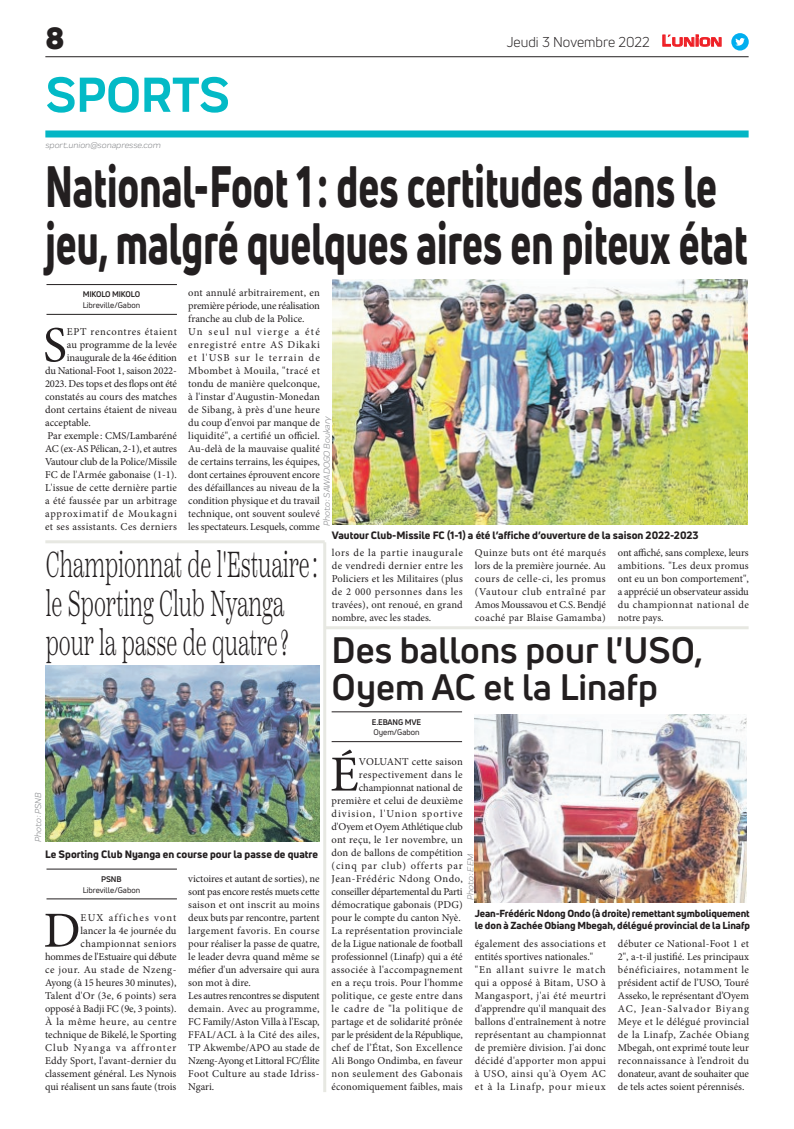
<style>
.page{position:relative;width:794px;height:1129px;background:#fff}
.page>*{position:absolute;margin:0;border:0;box-sizing:border-box;transform-origin:0 0}
.t1{font:800 57px/57px "Uni Neue";color:#231f20;scale:.69 1}
.t2{font:700 51px "Praktika";color:#03bac6}
.t3{font:50.5px "Minion Pro";color:#231f20}
.t4{font:300 36px/39px "Scotch Text";color:#231f20;scale:.59 1}
.t5{font:700 36px/37px "Uni Neue";color:#231f20}
.t6{font:900 30px "Uni Neue";color:#231f20}
.t7{font:14px "Uni Neue";color:#231f20}
.t8{font:10.5px/13px "Minion Pro";letter-spacing:.005em;color:#231f20;text-align:justify}
.t9{font:10.5px/13px "Minion Pro";letter-spacing:.025em;color:#231f20}
.t10{font:800 10.5px "Uni Neue";color:#231f20}
.t11{font:10.5px "Minion Pro";letter-spacing:-.015em;color:#231f20}
.t12{font:10.5px "Minion Pro";letter-spacing:.03em;color:#231f20}
.t13{font:10.5px "Minion Pro";letter-spacing:-.025em;color:#231f20}
.t14{font:10.5px "Minion Pro";letter-spacing:-.02em;color:#231f20}
.t15{font:10.5px "Minion Pro";letter-spacing:.075em;color:#231f20}
.t16{font:10.5px "Minion Pro";letter-spacing:.06em;color:#231f20}
.t17{font:800 10px/12px "Uni Neue";letter-spacing:-.01em;color:#231f20}
.t18{font:italic 9px "Praktika";color:#818386}
.t19{font:8px "Uni Neue";color:#231f20}
.t20{font:700 8px "Uni Neue";letter-spacing:-.02em;color:#231f20}
.s1{font-family:"Eurostile";font-weight:600;font-size:14.9px;color:#ee1d23}
.s2{font-family:"Eurostile";font-weight:600;font-size:11.4px;color:#ee1d23}
</style>
<div class="page">
<hr style="left:45px;top:56px;width:703px;height:1px;background:#231f20">
<div style="left:45px;top:130px;width:703px;height:7px;background:#04b6c5"></div>
<svg style="left:662px;top:34px;width:60px;height:13px"></svg>
<div style="left:731px;top:33px;width:17px;height:18px;background:#00aeef;border-radius:50%"></div>
<svg style="left:735px;top:38px;width:10px;height:8px"></svg>
<hr style="left:46px;top:314px;width:131px;height:1px;background:#231f20">
<hr style="left:46px;top:284px;width:131px;height:1px;background:#231f20">
<img style="left:333px;top:280px;width:414px;height:245px">
<hr style="left:332px;top:741px;width:130px;height:1px;background:#231f20">
<hr style="left:332px;top:711px;width:130px;height:1px;background:#231f20">
<img style="left:474px;top:714px;width:273px;height:188px">
<hr style="left:46px;top:898px;width:131px;height:1px;background:#231f20">
<hr style="left:46px;top:868px;width:131px;height:1px;background:#231f20">
<img style="left:45px;top:665px;width:275px;height:176px">
<hr style="left:45px;top:540px;width:280px;height:3px;background:#e7e8e2">
<hr style="left:323px;top:542px;width:3px;height:549px;background:#e7e8e2">
<hr style="left:325px;top:626px;width:423px;height:3px;background:#e7e8e2">
<h3 class="t6" style="left:45px;top:17px;width:21px">8</h3>
<h2 class="t2" style="left:46px;top:54px;width:185px">SPORTS</h2>
<p class="t18" style="left:45px;top:139px;width:117px">sport.union@sonapresse.com</p>
<h3 class="t7" style="left:506px;top:33px;width:217px">Jeudi 3 Novembre 2022 <span class="s1">L</span><span class="s2">UNION</span></h3>
<h1 class="t1" style="left:45px;top:157px;width:1019px">National-Foot 1 : des certitudes dans le jeu, malgré quelques aires en piteux état</h1>
<p class="t20" style="left:83px;top:289px;width:59px">MIKOLO MIKOLO</p>
<p class="t19" style="left:83px;top:300px;width:59px">Libreville/Gabon</p>
<p class="t8" style="left:188px;top:286px;width:133px;text-align:left">ont annulé arbitrairement, en première période, une réalisation franche au club de la Police.<br>Un seul nul vierge a été enregistré entre AS Dikaki et l'USB sur le terrain de<br>Mbombet à Mouila, "tracé et tondu de manière quelconque, à l'instar d'Augustin-Monedan de Sibang, à près d'une heure du coup d'envoi par manque de liquidité", a certifié un officiel.<br>Au-delà de la mauvaise qualité de certains terrains, les équipes, dont certaines éprouvent encore des défaillances au niveau de la condition physique et du travail technique, ont souvent soulevé les spectateurs. Lesquels, comme</p>
<h3 class="t3" style="left:43px;top:311px;width:25px">S</h3>
<p class="t16" style="left:67px;top:325px;width:111px">EPT rencontres étaient</p>
<p class="t8" style="left:67px;top:338px;width:111px">au programme de la levée</p>
<p class="t11" style="left:67px;top:351px;width:112px">inaugurale de la 46e édition</p>
<p class="t11" style="left:45px;top:364px;width:133px">du National-Foot 1, saison 2022-</p>
<p class="t14" style="left:45px;top:377px;width:133px">2023. Des tops et des flops ont été</p>
<p class="t8" style="left:45px;top:390px;width:133px">constatés au cours des matches</p>
<p class="t8" style="left:45px;top:403px;width:133px">dont certains étaient de niveau</p>
<p class="t8" style="left:45px;top:416px;width:47px">acceptable.</p>
<p class="t8" style="left:48px;top:429px;width:131px">Par exemple : CMS/Lambaréné</p>
<p class="t13" style="left:45px;top:442px;width:133px">AC (ex-AS Pélican, 2-1), et autres</p>
<p class="t11" style="left:45px;top:455px;width:133px">Vautour club de la Police/Missile</p>
<p class="t8" style="left:45px;top:468px;width:133px">FC de l'Armée gabonaise (1-1).</p>
<p class="t8" style="left:45px;top:481px;width:133px">L'issue de cette dernière partie</p>
<p class="t12" style="left:45px;top:494px;width:133px">a été faussée par un arbitrage</p>
<p class="t15" style="left:45px;top:507px;width:133px">approximatif de Moukagni</p>
<p class="t12" style="left:45px;top:520px;width:133px">et ses assistants. Ces derniers</p>
<p class="t18" style="left:320px;top:525px;width:111px;rotate:-90deg">Photo : SAWADOGO Boukary</p>
<p class="t10" style="left:332px;top:527px;width:368px">Vautour Club-Missile FC (1-1) a été l’affiche d’ouverture de la saison 2022-2023</p>
<h3 class="t4" style="left:46px;top:544px;width:462px">Championnat de l'Estuaire: le Sporting Club Nyanga pour la passe de quatre?</h3>
<p class="t18" style="left:32px;top:842px;width:51px;rotate:-90deg">Photo : PSNB</p>
<p class="t10" style="left:45px;top:847px;width:274px">Le Sporting Club Nyanga en course pour la passe de quatre</p>
<p class="t20" style="left:101px;top:873px;width:22px">PSNB</p>
<p class="t19" style="left:83px;top:884px;width:59px">Libreville/Gabon</p>
<p class="t8" style="left:45px;top:910px;width:133px;text-align:right">EUX affiches vont<br>lancer la 4e journée du championnat seniors hommes de l'Estuaire qui débute ce jour. Au stade de Nzeng-<br>Ayong (à 15 heures 30 minutes),<br>Talent d'Or (3e, 6 points) sera opposé à Badji FC (9e, 3 points).<br>À la même heure, au centre technique de Bikelé, le Sporting<br>Club Nyanga va affronter<br>Eddy Sport, l'avant-dernier du classement général. Les Nynois qui réalisent un sans faute (trois</p>
<h3 class="t3" style="left:43px;top:896px;width:39px">D</h3>
<p class="t8" style="left:188px;top:871px;width:133px;text-align:left">victoires et autant de sorties), ne sont pas encore restés muets cette saison et ont inscrit au moins deux buts par rencontre, partent largement favoris. En course pour réaliser la passe de quatre, le leader devra quand même se méfier d'un adversaire qui aura son mot à dire.<br>Les autres rencontres se disputent demain. Avec au programme,<br>FC Family/Aston Villa à l'Escap,<br>FFAL/ACL à la Cité des ailes,<br>TP Akwembe/APO au stade de<br>Nzeng-Ayong et Littoral FC/Élite<br>Foot Culture au stade Idriss-<br>Ngari.</p>
<p class="t8" style="left:332px;top:546px;width:132px">lors de la partie inaugurale de vendredi dernier entre les Policiers et les Militaires (plus de 2 000 personnes dans les travées), ont renoué, en grand nombre, avec les stades.</p>
<p class="t8" style="left:475px;top:546px;width:132px">Quinze buts ont été marqués lors de la première journée. Au cours de celle-ci, les promus (Vautour club entraîné par Amos Moussavou et C.S. Bendjé coaché par Blaise Gamamba)</p>
<p class="t8" style="left:618px;top:546px;width:133px">ont affiché, sans complexe, leurs ambitions. "Les deux promus ont eu un bon comportement", a apprécié un observateur assidu du championnat national de notre pays.</p>
<h3 class="t5" style="left:332px;top:630px;width:373px">Des ballons pour l'USO,<br>Oyem AC et la Linafp</h3>
<p class="t20" style="left:372px;top:716px;width:51px">E.EBANG MVE</p>
<p class="t19" style="left:373px;top:727px;width:48px">Oyem/Gabon</p>
<h3 class="t3" style="left:330px;top:740px;width:30px">É</h3>
<p class="t8" style="left:332px;top:754px;width:133px;text-align:right">VOLUANT cette saison respectivement dans le championnat national de première et celui de deuxième division, l'Union sportive d'Oyem et Oyem Athlétique club ont reçu, le 1er novembre, un don de ballons de compétition (cinq par club) offerts par<br>Jean-Frédéric Ndong Ondo, conseiller départemental du Parti démocratique gabonais (PDG) pour le compte du canton Nyè.<br>La représentation provinciale de la Ligue nationale de football professionnel (Linafp) qui a été associée à l'accompagnement en a reçu trois. Pour l'homme politique, ce geste entre dans le cadre de "la politique de partage et de solidarité prônée par le président de la République, chef de l’État, Son Excellence<br>Ali Bongo Ondimba, en faveur non seulement des Gabonais économiquement faibles, mais</p>
<p class="t18" style="left:464px;top:899px;width:47px;rotate:-90deg">Photo : EEM</p>
<p class="t17" style="left:475px;top:907px;width:277px">Jean-Frédéric Ndong Ondo (à droite) remettant symboliquement le don à Zachée Obiang Mbegah, délégué provincial de la Linafp</p>
<p class="t9" style="left:475px;top:936px;width:133px">également des associations et entités sportives nationales." "En allant suivre le match qui a opposé à Bitam, USO à<br>Mangasport, j'ai été meurtri d'apprendre qu'il manquait des ballons d'entraînement à notre représentant au championnat de première division. J'ai donc décidé d'apporter mon appui à USO, ainsi qu'à Oyem AC et à la Linafp, pour mieux</p>
<p class="t8" style="left:618px;top:936px;width:133px">débuter ce National-Foot 1 et 2", a-t-il justifié. Les principaux bénéficiaires, notamment le président actif de l’USO, Touré Asseko, le représentant d’Oyem AC, Jean-Salvador Biyang Meye et le délégué provincial de la Linafp, Zachée Obiang Mbegah, ont exprimé toute leur reconnaissance à l’endroit du donateur, avant de souhaiter que de tels actes soient pérennisés.</p>
</div>
